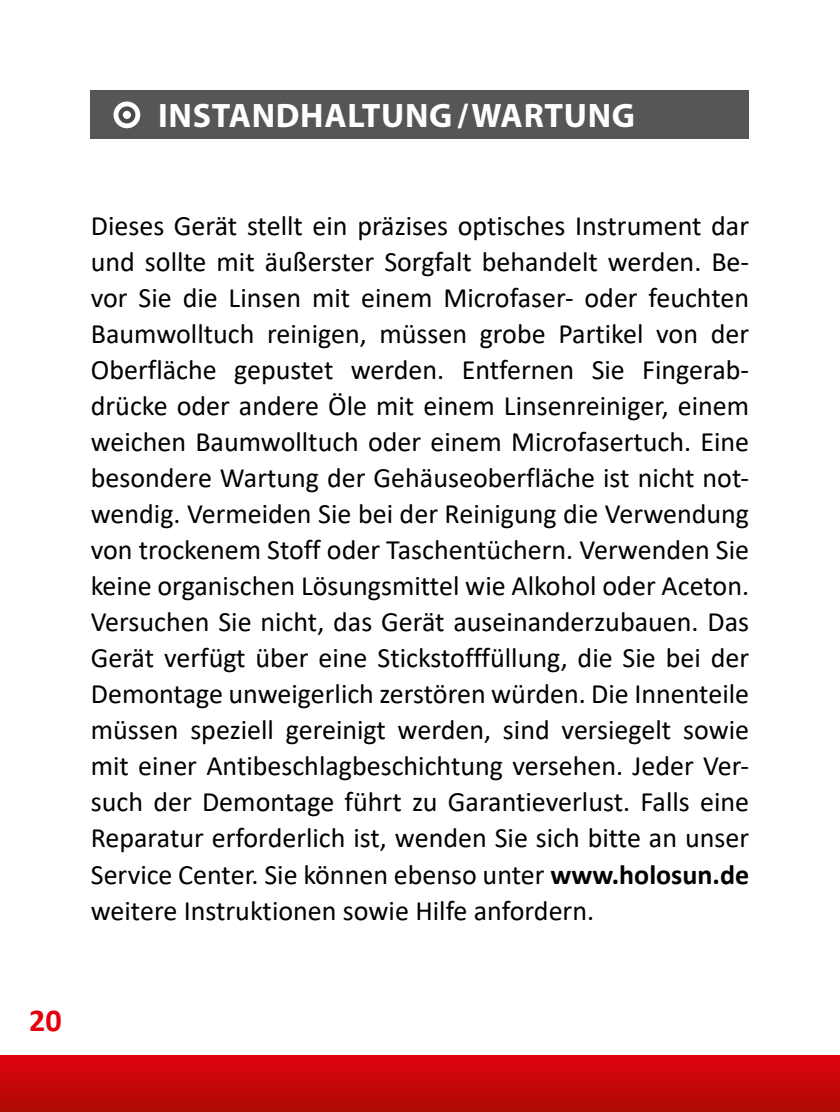
<style>
.page{position:relative;width:840px;height:1112px;background:#fff}
.page>*{position:absolute;margin:0;border:0;box-sizing:border-box;transform-origin:0 0}
.t1{font:700 34px "Myriad Pro";letter-spacing:.02em;color:#fff}
.t2{font:700 32px "Calibri";color:#e3000f}
.t3{font:28px/36px "Calibri";color:#000;text-align:justify}
.s1{font-weight:700}
</style>
<div class="page">
<div style="left:91px;top:91px;width:657px;height:48px;background:#565656"></div>
<svg style="left:113px;top:101px;width:27px;height:27px"></svg>
<div style="left:118px;top:106px;width:17px;height:17px;border:4px solid #494948;border-radius:50%"></div>
<div style="left:0;top:1054px;width:839px;height:57px;background:linear-gradient(to bottom,#e1020f,#ad0c05)"></div>
<p class="t1" style="left:158px;top:93px;width:478px">INSTANDHALTUNG/WARTUNG</p>
<p class="t3" style="left:91px;top:207px;width:659px">Dieses Gerät stellt ein präzises optisches Instrument dar und sollte mit äußerster Sorgfalt behandelt werden. Be&shy;vor Sie die Linsen mit einem Microfaser- oder feuchten Baumwolltuch reinigen, müssen grobe Partikel von der Oberfläche gepustet werden. Entfernen Sie Fingerab&shy;drücke oder andere Öle mit einem Linsenreiniger, einem weichen Baumwolltuch oder einem Microfasertuch. Eine besondere Wartung der Gehäuseoberfläche ist nicht not&shy;wendig. Vermeiden Sie bei der Reinigung die Verwendung von trockenem Stoff oder Taschentüchern. Verwenden Sie keine organischen Lösungsmittel wie Alkohol oder Aceton.<br>Versuchen Sie nicht, das Gerät auseinanderzubauen. Das Gerät verfügt über eine Stickstofffüllung, die Sie bei der Demontage unweigerlich zerstören würden. Die Innenteile müssen speziell gereinigt werden, sind versiegelt sowie mit einer Antibeschlagbeschichtung versehen. Jeder Ver&shy;such der Demontage führt zu Garantieverlust. Falls eine Reparatur erforderlich ist, wenden Sie sich bitte an unser Service Center. Sie können ebenso unter <span class="s1">www.holosun.de </span>weitere Instruktionen sowie Hilfe anfordern.</p>
<p class="t2" style="left:29px;top:997px;width:34px">20</p>
</div>
